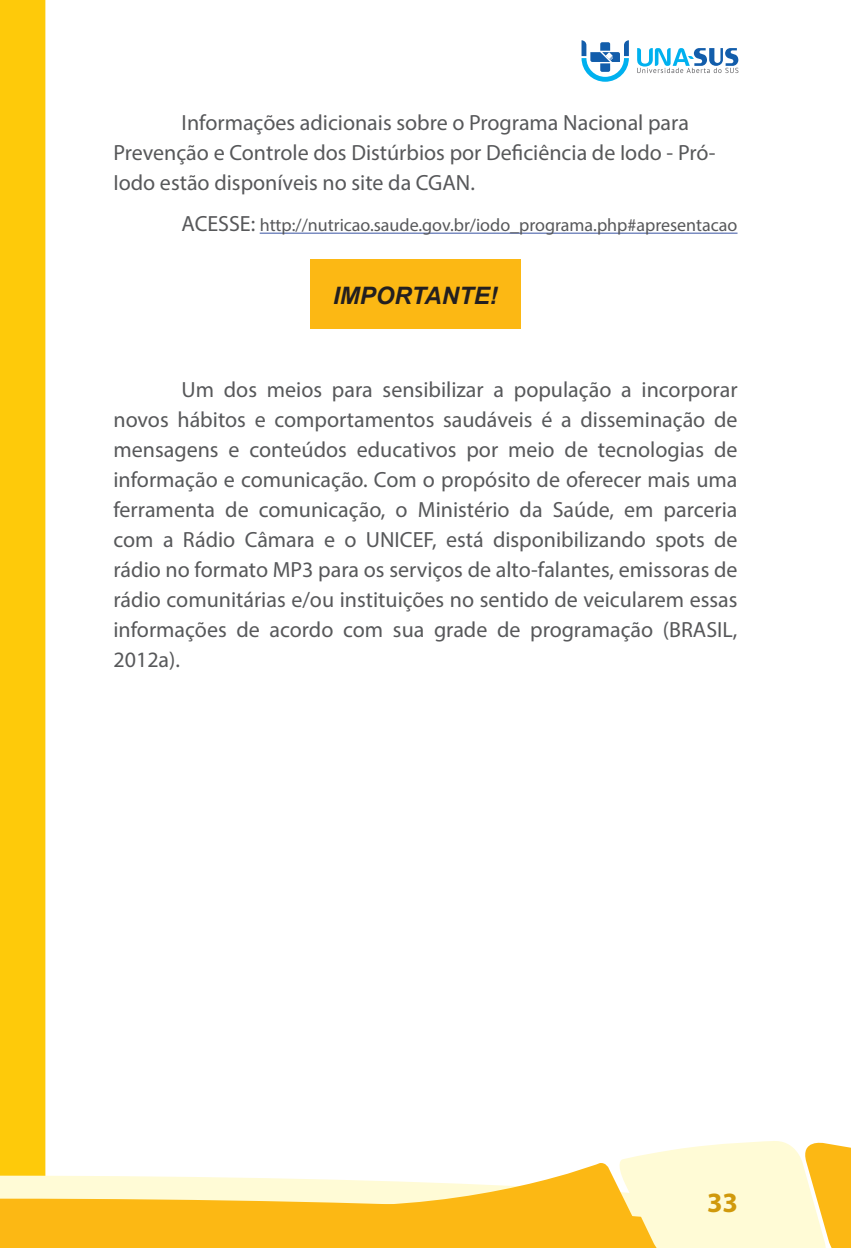
<style>
.page{position:relative;width:851px;height:1248px;background:#fff}
.page>*{position:absolute;margin:0;border:0;box-sizing:border-box;transform-origin:0 0}
.t1{font:700 28px "Myriad Pro";color:#d0990c}
.t2{font:italic 700 24px "Arial";color:#231f20}
.t3{font:22px/30px "Myriad Pro";color:#57585a}
.t4{font:18px "Myriad Pro";color:#57585a}
.s1{font-size:22px}
</style>
<div class="page">
<div style="left:0;top:0;width:45px;height:1138px;background:#feca0a"></div>
<svg style="left:0;top:1138px;width:850px;height:109px"></svg>
<svg style="left:581px;top:40px;width:47px;height:42px"></svg>
<svg style="left:637px;top:48px;width:101px;height:25px"></svg>
<hr style="left:260px;top:233px;width:477px;height:1px;background:#3853a3">
<div style="left:310px;top:259px;width:211px;height:69px;background:#fcb814"></div>
<p class="t3" style="left:113px;top:109px;width:603px;text-indent:68px">Informações adicionais sobre o Programa Nacional para<br>Prevenção e Controle dos Distúrbios por Deficiência de Iodo - Pró-<br>Iodo estão disponíveis no site da CGAN.</p>
<p class="t4" style="left:181px;top:218px;width:557px"><span class="s1">ACESSE:</span> http://nutricao.saude.gov.br/iodo_programa.php#apresentacao</p>
<p class="t2" style="left:333px;top:282px;width:166px">IMPORTANTE!</p>
<p class="t3" style="left:113px;top:376px;width:625px;text-align:justify;text-indent:68px">Um dos meios para sensibilizar a população a incorporar novos hábitos e comportamentos saudáveis é a disseminação de mensagens e conteúdos educativos por meio de tecnologias de informação e comunicação. Com o propósito de oferecer mais uma ferramenta de comunicação, o Ministério da Saúde, em parceria com a Rádio Câmara e o UNICEF, está disponibilizando spots de rádio no formato MP3 para os serviços de alto-falantes, emissoras de rádio comunitárias e/ou instituições no sentido de veicularem essas informações de acordo com sua grade de programação (BRASIL, 2012a).</p>
<p class="t1" style="left:707px;top:1192px;width:33px">33</p>
</div>
